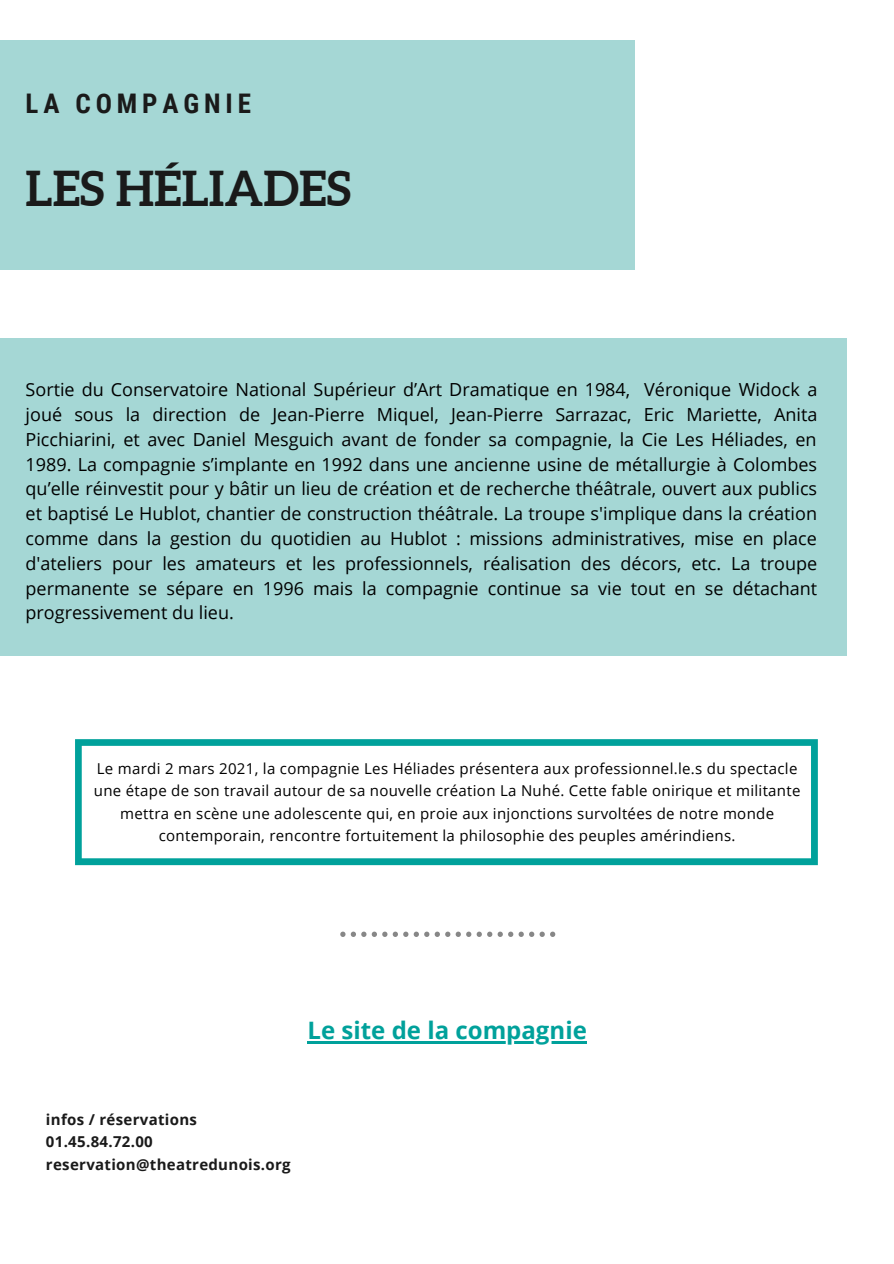
<style>
.page{position:relative;width:894px;height:1264px;background:#fff}
.page>*{position:absolute;margin:0;border:0;box-sizing:border-box;transform-origin:0 0}
.t1{font:700 48px "Aleo";color:#1a1a1a}
.t2{font:700 27px "Roboto Condensed";letter-spacing:.18em;color:#1a1a1a}
.t3{font:700 24px "Open Sans";color:#00a19b}
.t4{font:18px/24.8px "Open Sans";color:#000;text-align:justify}
.t5{font:15px/22.5px "Open Sans";letter-spacing:.02em;color:#000;text-align:center}
.t6{font:700 15px/22.4px "Open Sans";letter-spacing:.02em;color:#1a1a1a}
</style>
<div class="page">
<div style="left:0;top:338px;width:846px;height:317px;background:#a5d7d5"></div>
<div style="left:0;top:41px;width:635px;height:229px;background:#a5d7d5"></div>
<svg style="left:340px;top:931px;width:141px;height:6px"></svg>
<svg style="left:487px;top:931px;width:15px;height:6px"></svg>
<svg style="left:508px;top:931px;width:15px;height:6px"></svg>
<svg style="left:529px;top:931px;width:15px;height:6px"></svg>
<svg style="left:550px;top:931px;width:5px;height:6px"></svg>
<svg style="left:75px;top:739px;width:742px;height:126px"></svg>
<hr style="left:307px;top:1041px;width:279px;height:2px;background:#00a19b">
<h2 class="t2" style="left:26px;top:88px;width:227px">LA COMPAGNIE</h2>
<h1 class="t1" style="left:26px;top:161px;width:327px">LES HÉLIADES</h1>
<p class="t4" style="left:26px;top:377px;width:793px">Sortie du Conservatoire National Supérieur d’Art Dramatique en 1984, Véronique Widock a joué sous la direction de Jean-Pierre Miquel, Jean-Pierre Sarrazac, Eric Mariette, Anita Picchiarini, et avec Daniel Mesguich avant de fonder sa compagnie, la Cie Les Héliades, en 1989. La compagnie s’implante en 1992 dans une ancienne usine de métallurgie à Colombes qu’elle réinvestit pour y bâtir un lieu de création et de recherche théâtrale, ouvert aux publics et baptisé Le Hublot, chantier de construction théâtrale. La troupe s'implique dans la création comme dans la gestion du quotidien au Hublot : missions administratives, mise en place d'ateliers pour les amateurs et les professionnels, réalisation des décors, etc. La troupe permanente se sépare en 1996 mais la compagnie continue sa vie tout en se détachant progressivement du lieu.</p>
<p class="t5" style="left:94px;top:756px;width:707px">Le mardi 2 mars 2021, la compagnie Les Héliades présentera aux professionnel.le.s du spectacle une étape de son travail autour de sa nouvelle création La Nuhé. Cette fable onirique et militante mettra en scène une adolescente qui, en proie aux injonctions survoltées de notre monde contemporain, rencontre fortuitement la philosophie des peuples amérindiens.</p>
<h3 class="t3" style="left:307px;top:1013px;width:281px">Le site de la compagnie</h3>
<p class="t6" style="left:46px;top:1108px;width:246px">infos / réservations<br>01.45.84.72.00 reservation@theatredunois.org</p>
</div>
